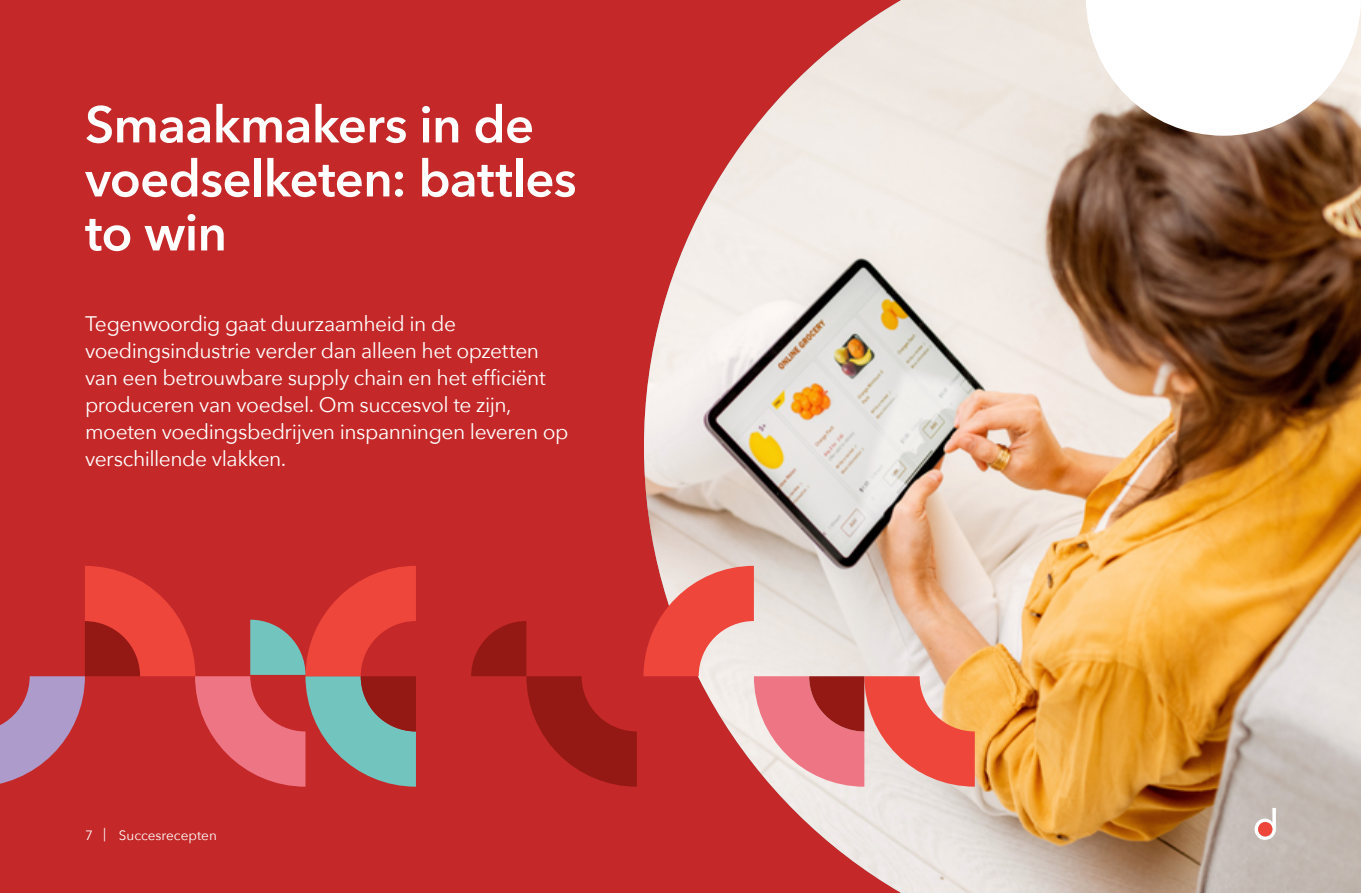
<style>
.page{position:relative;width:1361px;height:893px;background:#c42828}
.page>*{position:absolute;margin:0;border:0;box-sizing:border-box;transform-origin:0 0}
.t1{font:600 51px/54px "Avenir Next";letter-spacing:-.015em;color:#fff}
.t2{font:21px/27px "Avenir Next";letter-spacing:-.02em;color:#fff}
.t3{font:13.5px "Avenir Next";color:#fff}
</style>
<div class="page">
<img style="left:644px;top:0;width:717px;height:893px">
<svg style="left:643px;top:566px;width:332px;height:221px"></svg>
<svg style="left:471px;top:621px;width:166px;height:166px"></svg>
<svg style="left:0;top:566px;width:416px;height:221px"></svg>
<svg style="left:1086px;top:0;width:275px;height:136px;background:#efeae6"></svg>
<svg style="left:1254px;top:808px;width:22px;height:32px"></svg>
<div style="left:1258px;top:822px;width:14px;height:14px;background:#ef463c;border-radius:50%"></div>
<h1 class="t1" style="left:85px;top:96px;width:493px">Smaakmakers in de voedselketen: battles to win</h1>
<p class="t2" style="left:85px;top:310px;width:485px">Tegenwoordig gaat duurzaamheid in de voedingsindustrie verder dan alleen het opzetten van een betrouwbare supply chain en het efficiënt produceren van voedsel. Om succesvol te zijn, moeten voedingsbedrijven inspanningen leveren op verschillende vlakken.</p>
<p class="t3" style="left:85px;top:824px;width:133px">7 | Succesrecepten</p>
</div>
